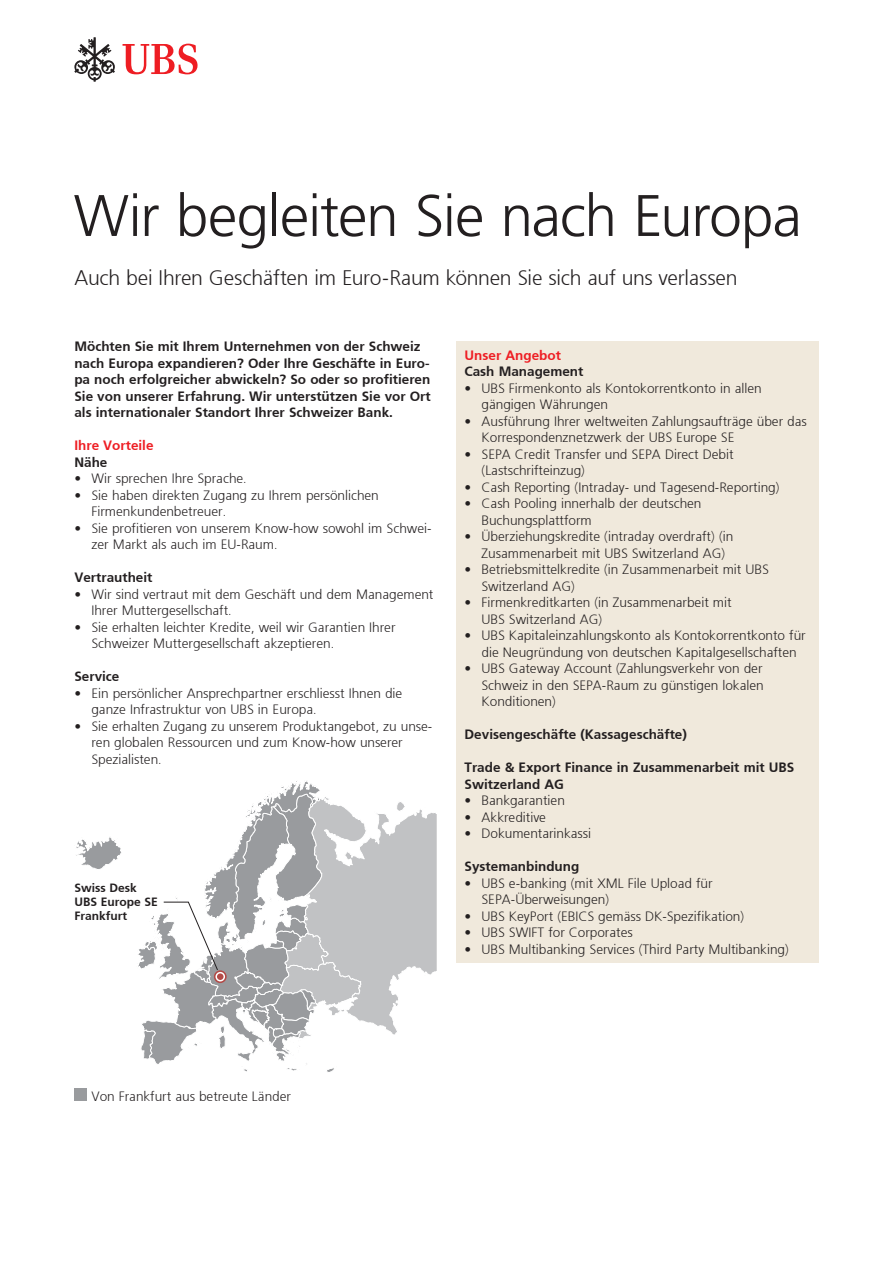
<style>
.page{position:relative;width:893px;height:1263px;background:#fff}
.page>*{position:absolute;margin:0;border:0;box-sizing:border-box;transform-origin:0 0}
.t1{font:300 58.5px "Frutiger 45";letter-spacing:-.02em;color:#231f20}
.t2{font:300 21px "Frutiger 45";letter-spacing:-.01em;color:#231f20}
.Bullets{font:300 13.5px/16.5px "Frutiger 45";color:#231f20}
.Bodycopy{font:300 13.5px/16.5px "Frutiger 45";color:#231f20}
.Subhead_Red{font:300 13.5px/16.5px "Frutiger 45";color:#231f20}
.Bullets-2{font:300 13.5px/16.5px "Frutiger 45";color:#231f20}
.Subhead_Red-2{font:300 13.5px "Frutiger 45";color:#231f20}
.Bodycopy-2{font:300 13.5px "Frutiger 45";color:#231f20}
.Bodycopy-3{font:300 13.5px "Frutiger 45";color:#ee1d23}
.Bullets-3{font:300 13.5px "Frutiger 45";color:#ee1d23}
.Subhead_Red-3{font:300 12px "Frutiger 45";color:#231f20}
</style>
<div class="page">
<svg style="left:74px;top:37px;width:41px;height:45px"></svg>
<svg style="left:123px;top:44px;width:75px;height:30px"></svg>
<div style="left:456px;top:341px;width:363px;height:621px;background:#f0e9dc"></div>
<svg style="left:76px;top:837px;width:45px;height:32px"></svg>
<svg style="left:138px;top:781px;width:299px;height:291px"></svg>
<div style="left:74px;top:1088px;width:13px;height:13px;background:#999b9e"></div>
<p class="t1" style="left:74px;top:182px;width:730px">Wir begleiten Sie nach Europa</p>
<p class="t2" style="left:74px;top:266px;width:664px">Auch bei Ihren Geschäften im Euro-Raum können Sie sich auf uns verlassen</p>
<p class="Subhead_Red" style="left:74px;top:338px;width:358px">Möchten Sie mit Ihrem Unternehmen von der Schweiz nach Europa expandieren? Oder Ihre Geschäfte in Euro&shy;pa noch erfolgreicher abwickeln? So oder so profitieren Sie von unserer Erfahrung. Wir unterstützen Sie vor Ort als internationaler Standort Ihrer Schweizer Bank.</p>
<p class="Bodycopy-3" style="left:74px;top:437px;width:81px">Ihre Vorteile</p>
<p class="Bodycopy-2" style="left:74px;top:454px;width:35px">Nähe</p>
<p class="Bodycopy" style="left:74px;top:470px;width:174px">• Wir sprechen Ihre Sprache.</p>
<p class="Bodycopy" style="left:91px;top:487px;width:289px;text-indent:-17px">• Sie haben direkten Zugang zu Ihrem persönlichen<br>Firmenkundenbetreuer.</p>
<p class="Bodycopy" style="left:91px;top:520px;width:342px;text-indent:-17px">• Sie profitieren von unserem Know-how sowohl im Schwei&shy;zer Markt als auch im EU-Raum.</p>
<p class="Bodycopy-2" style="left:74px;top:569px;width:80px">Vertrautheit</p>
<p class="Bodycopy" style="left:91px;top:586px;width:344px;text-indent:-17px">• Wir sind vertraut mit dem Geschäft und dem Management<br>Ihrer Muttergesellschaft.</p>
<p class="Bodycopy" style="left:91px;top:619px;width:306px;text-indent:-17px">• Sie erhalten leichter Kredite, weil wir Garantien Ihrer<br>Schweizer Muttergesellschaft akzeptieren.</p>
<p class="Bodycopy-2" style="left:74px;top:668px;width:47px">Service</p>
<p class="Bodycopy" style="left:91px;top:685px;width:312px;text-indent:-17px">• Ein persönlicher Ansprechpartner erschliesst Ihnen die ganze Infrastruktur von UBS in Europa.</p>
<p class="Bodycopy" style="left:91px;top:718px;width:342px;text-indent:-17px">• Sie erhalten Zugang zu unserem Produktangebot, zu unse&shy;ren globalen Ressourcen und zum Know-how unserer<br>Spezialisten.</p>
<p class="Subhead_Red-3" style="left:74px;top:880px;width:64px">Swiss Desk</p>
<p class="Subhead_Red-3" style="left:74px;top:894px;width:85px">UBS Europe SE</p>
<p class="Subhead_Red-3" style="left:74px;top:909px;width:54px">Frankfurt</p>
<p class="Bullets-3" style="left:465px;top:347px;width:98px">Unser Angebot</p>
<p class="Bullets-2" style="left:465px;top:363px;width:120px">Cash Management</p>
<p class="Bullets" style="left:482px;top:380px;width:282px;text-indent:-17px">• UBS Firmenkonto als Kontokorrentkonto in allen gängigen Währungen</p>
<p class="Bullets" style="left:482px;top:413px;width:327px;text-indent:-17px">• Ausführung Ihrer weltweiten Zahlungsaufträge über das<br>Korrespondenznetzwerk der UBS Europe SE</p>
<p class="Bullets" style="left:482px;top:446px;width:254px;text-indent:-17px">• SEPA Credit Transfer und SEPA Direct Debit (Lastschrifteinzug)</p>
<p class="Bullets" style="left:465px;top:479px;width:316px">• Cash Reporting (Intraday- und Tagesend-Reporting)</p>
<p class="Bullets" style="left:482px;top:495px;width:221px;text-indent:-17px">• Cash Pooling innerhalb der deutschen<br>Buchungsplattform</p>
<p class="Bullets" style="left:482px;top:528px;width:253px;text-indent:-17px">• Überziehungskredite (intraday overdraft) (in<br>Zusammenarbeit mit UBS Switzerland AG)</p>
<p class="Bullets" style="left:482px;top:561px;width:289px;text-indent:-17px">• Betriebsmittelkredite (in Zusammenarbeit mit UBS<br>Switzerland AG)</p>
<p class="Bullets" style="left:482px;top:594px;width:252px;text-indent:-17px">• Firmenkreditkarten (in Zusammenarbeit mit<br>UBS Switzerland AG)</p>
<p class="Bullets" style="left:465px;top:627px;width:343px;text-align:center">• UBS Kapitaleinzahlungskonto als Kontokorrentkonto für die Neugründung von deutschen Kapitalgesellschaften</p>
<p class="Bullets" style="left:482px;top:660px;width:284px;text-align:justify;text-indent:-17px">• UBS Gateway Account (Zahlungsverkehr von der Schweiz in den SEPA-Raum zu günstigen lokalen Konditionen)</p>
<p class="Bullets-2" style="left:465px;top:726px;width:224px">Devisengeschäfte (Kassageschäfte)</p>
<p class="Bullets-2" style="left:465px;top:759px;width:331px">Trade &amp; Export Finance in Zusammenarbeit mit UBS<br>Switzerland AG</p>
<p class="Bullets" style="left:465px;top:792px;width:102px">• Bankgarantien</p>
<p class="Bullets" style="left:465px;top:809px;width:83px">• Akkreditive</p>
<p class="Bullets" style="left:465px;top:825px;width:128px">• Dokumentarinkassi</p>
<p class="Bullets-2" style="left:465px;top:858px;width:116px">Systemanbindung</p>
<p class="Bullets" style="left:482px;top:875px;width:233px;text-indent:-17px">• UBS e-banking (mit XML File Upload für<br>SEPA-Überweisungen)</p>
<p class="Bullets" style="left:465px;top:908px;width:281px">• UBS KeyPort (EBICS gemäss DK-Spezifikation)</p>
<p class="Bullets" style="left:465px;top:924px;width:170px">• UBS SWIFT for Corporates</p>
<p class="Bullets" style="left:465px;top:941px;width:326px">• UBS Multibanking Services (Third Party Multibanking)</p>
<p class="Subhead_Red-2" style="left:91px;top:1088px;width:201px">Von Frankfurt aus betreute Länder</p>
</div>
